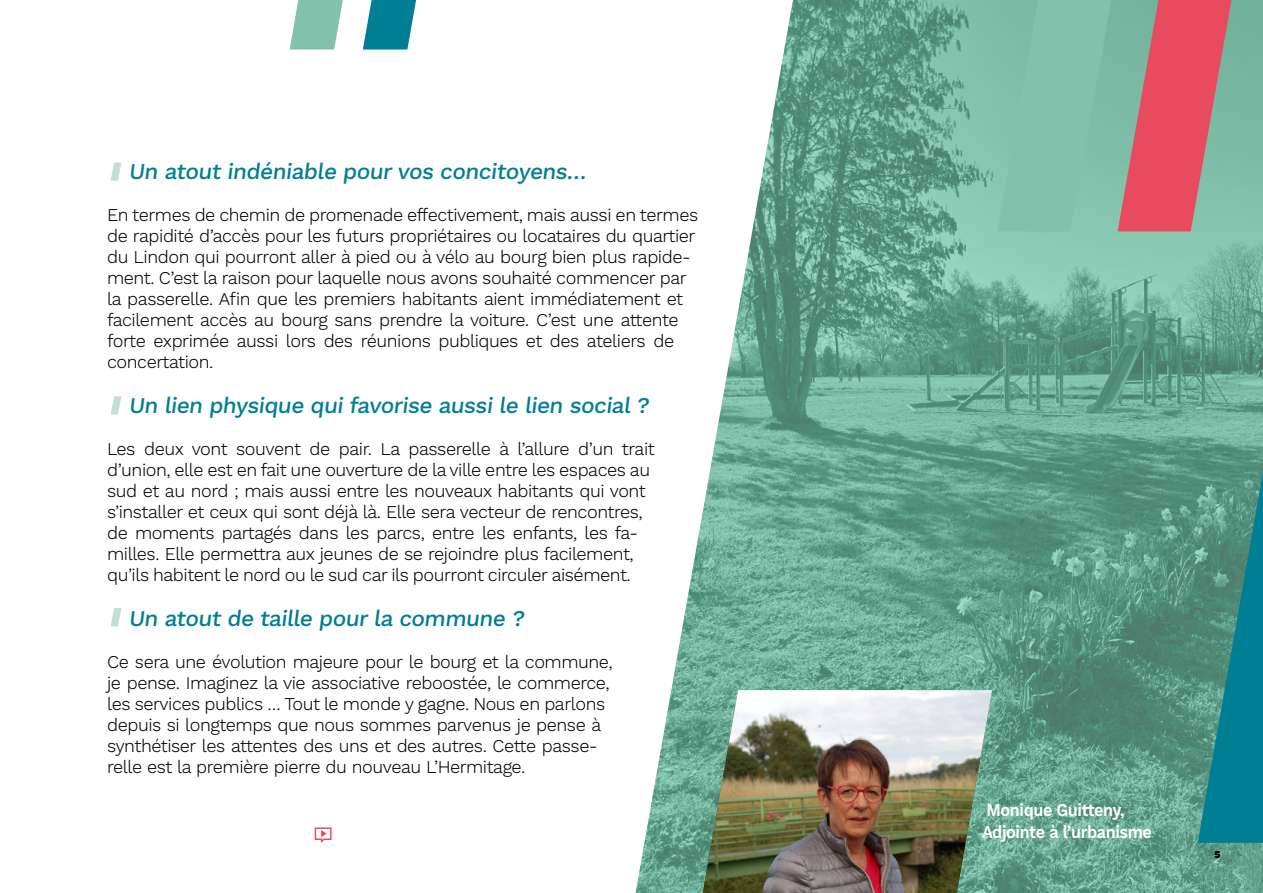
<style>
.page{position:relative;width:1263px;height:893px;background:#fff}
.page>*{position:absolute;margin:0;border:0;box-sizing:border-box;transform-origin:0 0}
.t1{font:500 22.5px "Work Sans";color:#007e94}
.t2{font:300 18px/21px "Work Sans";letter-spacing:-.025em;color:#000}
.t3{font:600 18px/22.5px "Work Sans";letter-spacing:-.025em;color:#fff;scale:.9 1}
.t4{font:900 10.5px "Work Sans";color:#000}
</style>
<div class="page">
<img style="left:636px;top:0;width:627px;height:893px">
<svg style="left:1198px;top:472px;width:65px;height:371px;background:#2b8888"></svg>
<svg style="left:290px;top:0;width:126px;height:50px"></svg>
<div style="left:997px;top:0;width:114px;height:231px;background:#82c1ab"></div>
<svg style="left:1117px;top:0;width:114px;height:231px;background:#c17377"></svg>
<svg style="left:111px;top:608px;width:10px;height:18px"></svg>
<svg style="left:111px;top:396px;width:10px;height:19px"></svg>
<svg style="left:111px;top:162px;width:10px;height:19px"></svg>
<img style="left:703px;top:690px;width:289px;height:203px">
<svg style="left:314px;top:827px;width:18px;height:16px"></svg>
<p class="t1" style="left:128px;top:158px;width:463px">Un atout indéniable pour vos concitoyens…</p>
<p class="t2" style="left:107px;top:205px;width:593px">En termes de chemin de promenade effectivement, mais aussi en termes de rapidité d’accès pour les futurs propriétaires ou locataires du quartier du Lindon qui pourront aller à pied ou à vélo au bourg bien plus rapide&shy;ment. C’est la raison pour laquelle nous avons souhaité commencer par la passerelle. Afin que les premiers habitants aient immédiatement et facilement accès au bourg sans prendre la voiture. C’est une attente forte exprimée aussi lors des réunions publiques et des ateliers de concertation.</p>
<p class="t1" style="left:128px;top:392px;width:525px">Un lien physique qui favorise aussi le lien social ?</p>
<p class="t2" style="left:107px;top:439px;width:549px">Les deux vont souvent de pair. La passerelle à l’allure d’un trait d’union, elle est en fait une ouverture de la ville entre les espaces au sud et au nord ; mais aussi entre les nouveaux habitants qui vont s’installer et ceux qui sont déjà là. Elle sera vecteur de rencontres, de moments partagés dans les parcs, entre les enfants, les fa&shy;milles. Elle permettra aux jeunes de se rejoindre plus facilement, qu’ils habitent le nord ou le sud car ils pourront circuler aisément.</p>
<p class="t1" style="left:128px;top:605px;width:401px">Un atout de taille pour la commune ?</p>
<p class="t2" style="left:107px;top:652px;width:507px">Ce sera une évolution majeure pour le bourg et la commune, je pense. Imaginez la vie associative reboostée, le commerce, les services publics … Tout le monde y gagne. Nous en parlons depuis si longtemps que nous sommes parvenus je pense à synthétiser les attentes des uns et des autres. Cette passe&shy;relle est la première pierre du nouveau L’Hermitage.</p>
<p class="t3" style="left:982px;top:799px;width:190px">Monique Guitteny,<br>Adjointe à l’urbanisme</p>
<p class="t4" style="left:1214px;top:849px;width:8px">5</p>
</div>
